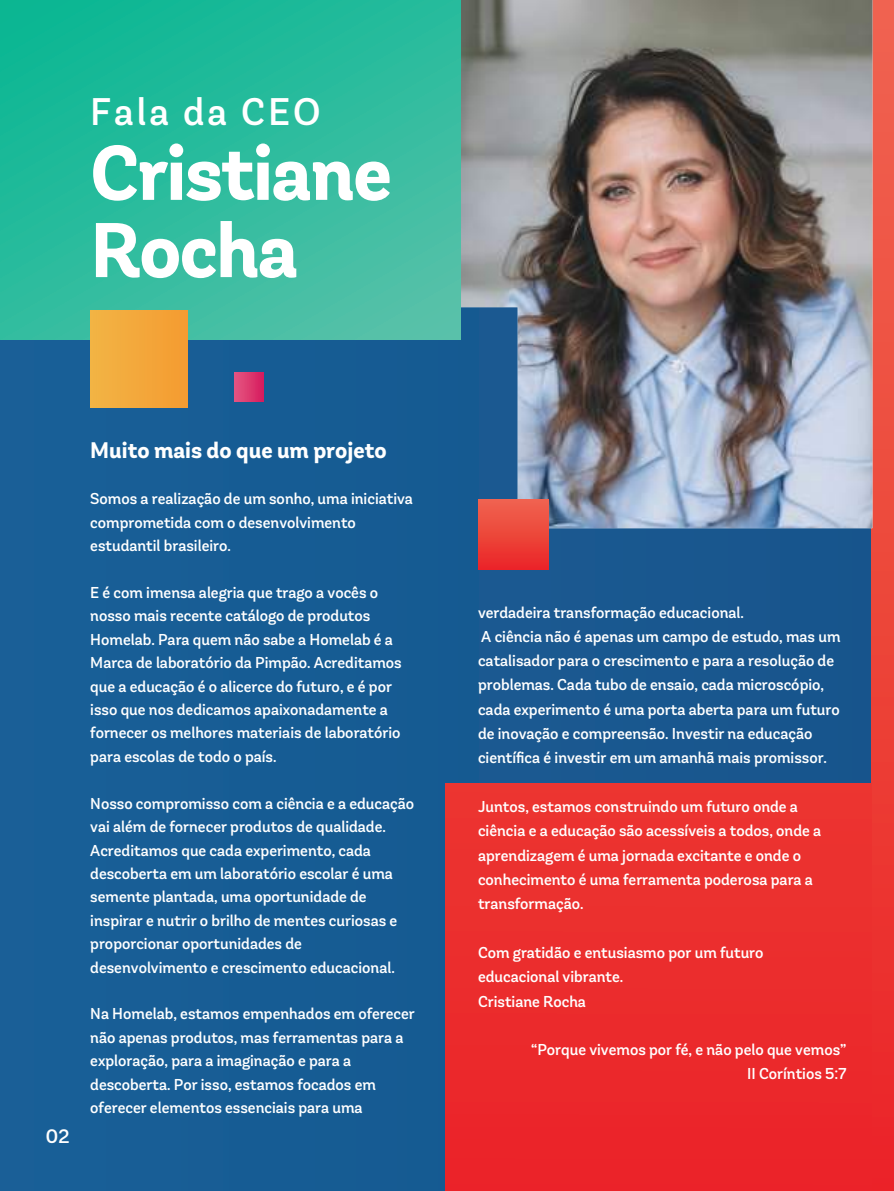
<style>
.page{position:relative;width:894px;height:1191px;background:#fff}
.page>*{position:absolute;margin:0;border:0;box-sizing:border-box;transform-origin:0 0}
.t1{font:700 77.25px/77.2px "Andes Neue";letter-spacing:-.02em;color:#fff}
.t2{font:500 38.4px "Andes Neue";letter-spacing:.08em;color:#fff}
.t3{font:700 22.5px "Andes Neue";color:#fff}
.t4{font:500 19.5px "Andes Neue";color:#fff}
.t5{font:500 15.75px/23.4px "Andes Neue";color:#fff}
</style>
<div class="page">
<div style="left:0;top:1px;width:871px;height:1190px;background:#185c94"></div>
<div style="left:871px;top:1px;width:23px;height:1190px;background:linear-gradient(to bottom,#f0654f,#ea2527)"></div>
<div style="left:446px;top:783px;width:425px;height:408px;background:#eb2d2d"></div>
<img style="left:413px;top:0;width:459px;height:528px">
<svg style="left:0;top:0;width:461px;height:339px;background:#2dbb9d"></svg>
<div style="left:478px;top:499px;width:70px;height:70px;background:linear-gradient(to bottom,#ef654f,#ea2728)"></div>
<div style="left:90px;top:310px;width:97px;height:97px;background:#f3a83c"></div>
<svg style="left:234px;top:373px;width:29px;height:29px"></svg>
<h2 class="t2" style="left:90px;top:87px;width:232px">Fala da CEO</h2>
<h1 class="t1" style="left:90px;top:132px;width:303px">Cristiane<br>Rocha</h1>
<p class="t4" style="left:46px;top:1123px;width:25px">02</p>
<h3 class="t3" style="left:90px;top:434px;width:298px">Muito mais do que um projeto</h3>
<p class="t5" style="left:90px;top:487px;width:324px">Somos a realização de um sonho, uma iniciativa comprometida com o desenvolvimento estudantil brasileiro.</p>
<p class="t5" style="left:90px;top:580px;width:313px">E é com imensa alegria que trago a vocês o nosso mais recente catálogo de produtos Homelab. Para quem não sabe a Homelab é a Marca de laboratório da Pimpão. Acreditamos que a educação é o alicerce do futuro, e é por isso que nos dedicamos apaixonadamente a fornecer os melhores materiais de laboratório para escolas de todo o país.</p>
<p class="t5" style="left:90px;top:791px;width:325px">Nosso compromisso com a ciência e a educação vai além de fornecer produtos de qualidade.<br>Acreditamos que cada experimento, cada descoberta em um laboratório escolar é uma semente plantada, uma oportunidade de inspirar e nutrir o brilho de mentes curiosas e proporcionar oportunidades de desenvolvimento e crescimento educacional.</p>
<p class="t5" style="left:90px;top:1002px;width:326px">Na Homelab, estamos empenhados em oferecer não apenas produtos, mas ferramentas para a exploração, para a imaginação e para a descoberta. Por isso, estamos focados em oferecer elementos essenciais para uma</p>
<p class="t5" style="left:478px;top:599px;width:364px;line-height:24.3px">verdadeira transformação educacional.<br>A ciência não é apenas um campo de estudo, mas um catalisador para o crescimento e para a resolução de problemas. Cada tubo de ensaio, cada microscópio, cada experimento é uma porta aberta para um futuro de inovação e compreensão. Investir na educação científica é investir em um amanhã mais promissor.</p>
<p class="t5" style="left:478px;top:794px;width:345px;line-height:24.3px">Juntos, estamos construindo um futuro onde a ciência e a educação são acessíveis a todos, onde a aprendizagem é uma jornada excitante e onde o conhecimento é uma ferramenta poderosa para a transformação.</p>
<p class="t5" style="left:478px;top:940px;width:287px;line-height:24.3px">Com gratidão e entusiasmo por um futuro educacional vibrante.<br>Cristiane Rocha</p>
<p class="t5" style="left:531px;top:1037px;width:317px;line-height:24.3px;text-align:right">“Porque vivemos por fé, e não pelo que vemos”<br>II Coríntios 5:7</p>
</div>
